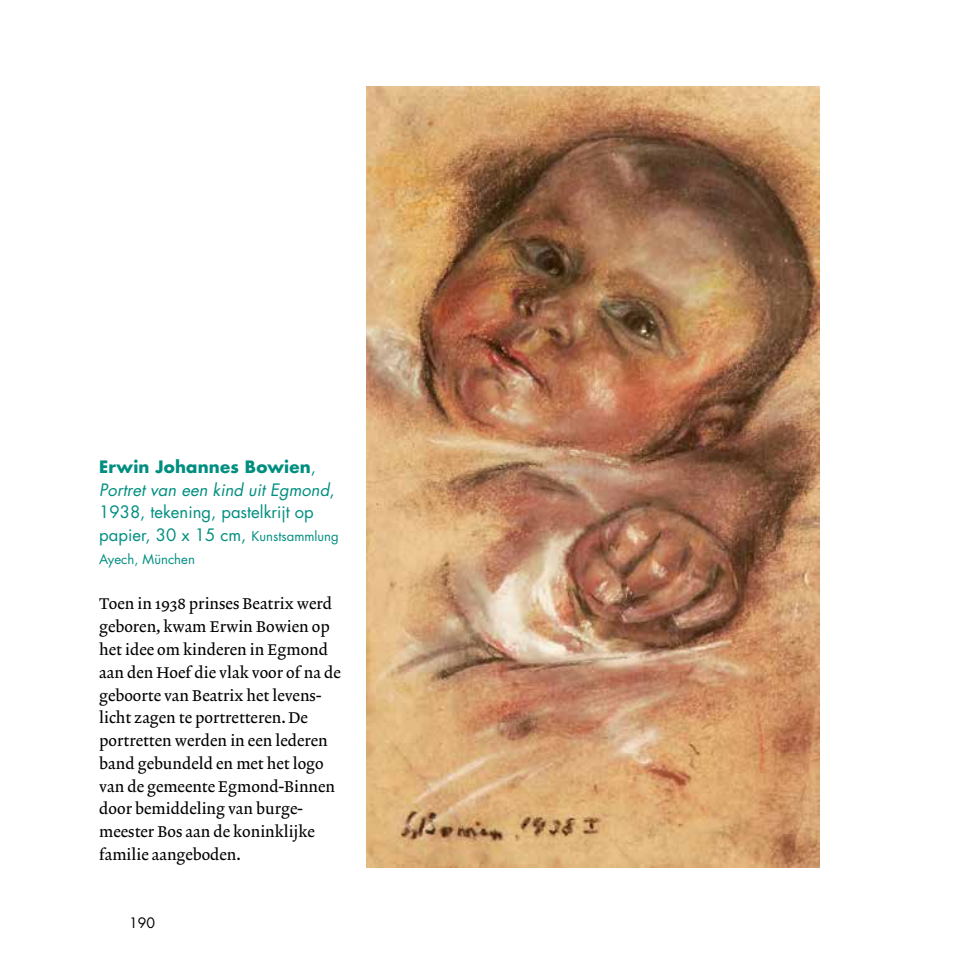
<style>
.page{position:relative;width:978px;height:978px;background:#fff}
.page>*{position:absolute;margin:0;border:0;box-sizing:border-box;transform-origin:0 0}
.t1{font:16.62px/22.8px "Futura";color:#008e80}
.t2{font:15.75px/22.8px "Lexicon No 2 A Roman Txt";color:#000}
.t3{font:14px "Futura";color:#000}
.t4{font:13.12px "Futura";color:#008e80}
.s1{font-weight:700}
.s2{font-style:italic}
.s3{font-size:13.12px}
</style>
<div class="page">
<img style="left:366px;top:87px;width:453px;height:780px">
<p class="t1" style="left:99px;top:455px;width:241px"><span class="s1">Erwin Johannes Bowien</span>,<br><span class="s2">Portret van een kind uit Egmond</span>,<br>1938, tekening, pastelkrijt op papier, 30 x 15 cm, <span class="s3">Kunstsammlung</span></p>
<p class="t4" style="left:99px;top:550px;width:97px">Ayech, München</p>
<p class="t2" style="left:99px;top:593px;width:243px">Toen in 1938 prinses Beatrix werd geboren, kwam Erwin Bowien op het idee om kinderen in Egmond aan den Hoef die vlak voor of na de geboorte van Beatrix het levens&shy;licht zagen te portretteren. De portretten werden in een lederen band gebundeld en met het logo van de gemeente Egmond-Binnen door bemiddeling van burge&shy;meester Bos aan de koninklijke familie aangeboden.</p>
<p class="t3" style="left:129px;top:913px;width:27px">190</p>
</div>
